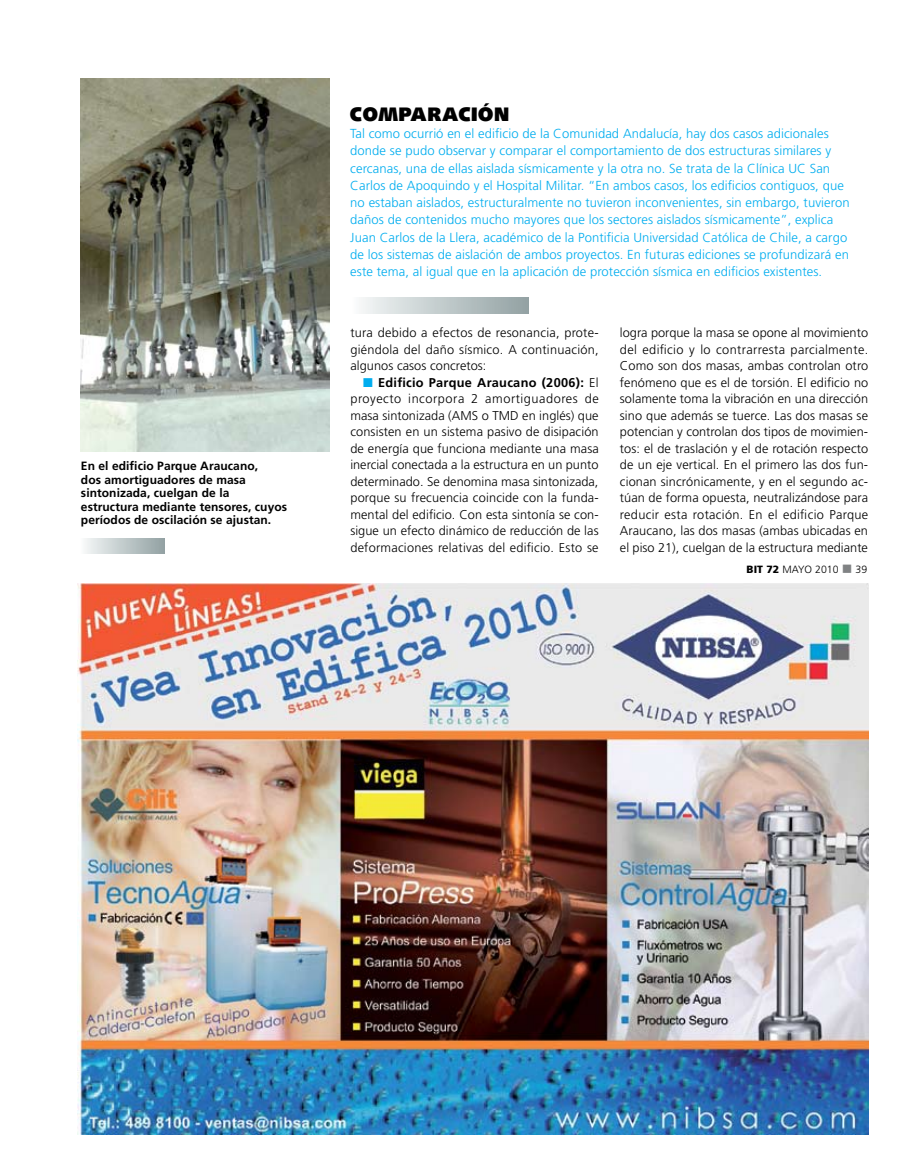
<style>
.page{position:relative;width:915px;height:1170px;background:#fff}
.page>*{position:absolute;margin:0;border:0;box-sizing:border-box;transform-origin:0 0}
.t1{font:900 19.5px "Syntax";letter-spacing:.025em;color:#000}
.t2{font:300 13.05px/17.2px "Frutiger";letter-spacing:.005em;color:#00adef}
.t3{font:300 12.75px/16.5px "Frutiger";letter-spacing:.015em;color:#000;text-align:justify}
.t4{font:700 12px/13.5px "Frutiger";letter-spacing:.005em;color:#000}
.t5{font:300 10.5px "Frutiger";letter-spacing:.005em;color:#000}
.s1{color:#00adef}
.s2{font-weight:700}
.s3{font-weight:900}
.s4{color:#808284}
</style>
<div class="page">
<img style="left:80px;top:78px;width:249px;height:373px">
<div style="left:350px;top:297px;width:178px;height:16px;background:linear-gradient(to right,#f9fbfb,#92a1a3)"></div>
<div style="left:79px;top:538px;width:85px;height:16px;background:linear-gradient(to right,#f9fbfb,#92a1a3)"></div>
<img style="left:78px;top:583px;width:789px;height:550px">
<p class="t4" style="left:81px;top:459px;width:208px">En el edificio Parque Araucano,<br>dos amortiguadores de masa sintonizada, cuelgan de la estructura mediante tensores, cuyos períodos de oscilación se ajustan.</p>
<h1 class="t1" style="left:350px;top:102px;width:160px">COMPARACIÓN</h1>
<p class="t2" style="left:350px;top:125px;width:500px">Tal como ocurrió en el edificio de la Comunidad Andalucía, hay dos casos adicionales donde se pudo observar y comparar el comportamiento de dos estructuras similares y cercanas, una de ellas aislada sísmicamente y la otra no. Se trata de la Clínica UC San Carlos de Apoquindo y el Hospital M ilitar. “En ambos casos, los edificios contiguos, que no estaban aislados, estructuralmente no tuvieron inconvenientes, sin embargo, tuvieron daños de contenidos mucho mayores que los sectores aislados sísmicamente”, explica Juan Carlos de la Llera, académico de la Pontificia Universidad Católica de Chile, a cargo de los sistemas de aislación de ambos proyectos. En futuras ediciones se profundizará en este tema, al igual que en la aplicación de protección sísmica en edificios existentes.</p>
<p class="t3" style="left:350px;top:324px;width:250px">tura debido a efectos de resonancia, prote&shy;giéndola del daño sísmico. A continuación, algunos casos concretos:</p>
<p class="t3" style="left:350px;top:374px;width:250px;text-indent:13px"><span class="s1">■</span> <span class="s2">Edificio Parque Araucano (2006):</span> El proyecto incorpora 2 amortiguadores de masa sintonizada (AMS</p>
<p class="t3" style="left:350px;top:407px;width:250px;text-indent:131px">o TM D en inglés) que consisten en un sistema pasivo de disipación de energía que funciona mediante una masa inercial conectada a la estructura en un punto determinado. Se denomina masa sintonizada, porque su frecuencia coincide con la funda&shy;mental del edificio. Con esta sintonía se con&shy;sigue un efecto dinámico de reducción de las deformaciones relativas del edificio. Esto se</p>
<p class="t3" style="left:619px;top:324px;width:250px">logra porque la masa se opone al movimiento del edificio y lo contrarresta parcialmente.<br>Como son dos masas, ambas controlan otro fenómeno que es el de torsión. El edificio no solamente toma la vibración en una dirección sino que además se tuerce. Las dos masas se potencian y controlan dos tipos de movimien&shy;tos: el de traslación y el de rotación respecto de un eje vertical. En el primero las dos fun&shy;cionan sincrónicamente, y en el segundo ac&shy;túan de forma opuesta, neutralizándose para reducir esta rotación. En el edificio Parque Araucano, las dos masas (ambas ubicadas en el piso 21), cuelgan de la estructura mediante</p>
<p class="t5" style="left:746px;top:563px;width:122px"><span class="s3">BIT 72</span> mayo 2010 <span class="s4">■</span> 39</p>
</div>
